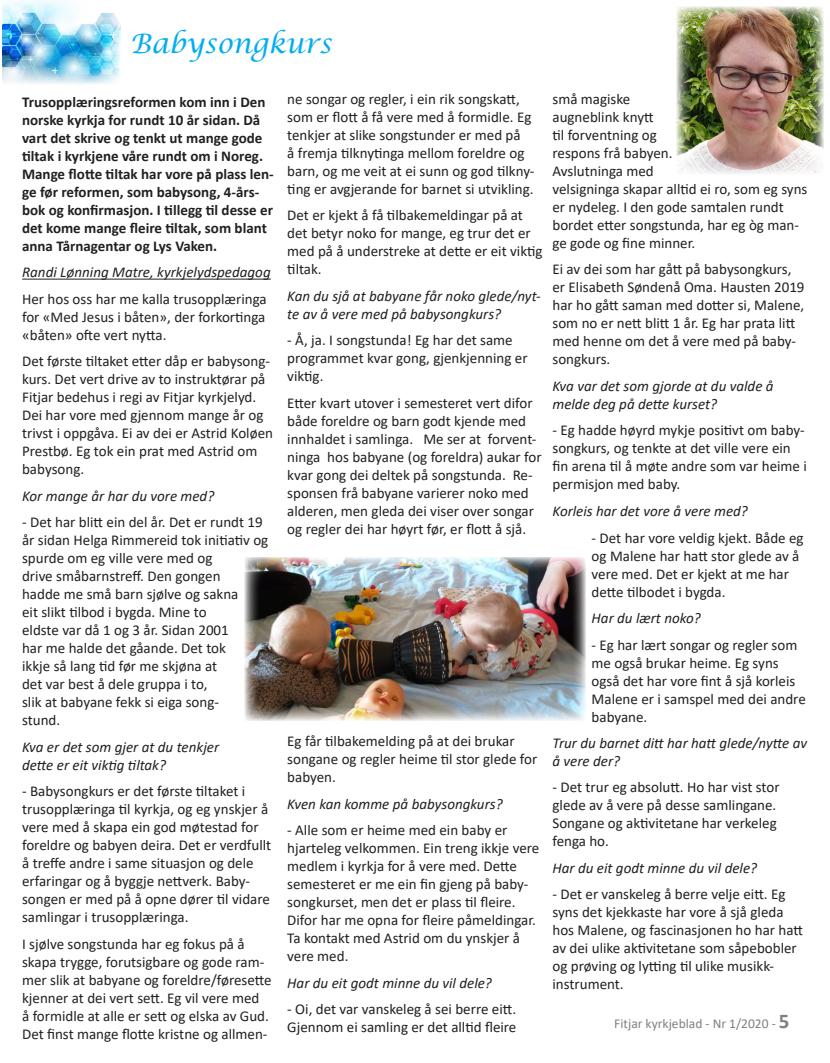
<style>
.page{position:relative;width:830px;height:1063px;background:#fff}
.page>*{position:absolute;margin:0;border:0;box-sizing:border-box;transform-origin:0 0}
.t1{font:italic 27px "Lucida Calligraphy";color:#00aeef}
.t2{font:15px/18px "Calibri";color:#231f20}
.t3{font:italic 15px/18px "Calibri";color:#231f20}
.t4{font:700 15px/18px "Calibri";color:#231f20}
.t5{font:13.5px "Calibri";color:#7e8083}
.s1{font-weight:700;font-size:21px}
</style>
<div class="page">
<img style="left:2px;top:0;width:118px;height:84px">
<hr style="left:22px;top:279px;width:248px;height:1px;background:#231f20">
<img style="left:676px;top:7px;width:147px;height:167px">
<img style="left:244px;top:557px;width:341px;height:164px">
<p class="t1" style="left:130px;top:27px;width:203px">Babysongkurs</p>
<p class="t4" style="left:22px;top:93px;width:253px">Trusopplæringsreformen kom inn i Den norske kyrkja for rundt 10 år sidan. Då vart det skrive og tenkt ut mange gode tiltak i kyrkjene våre rundt om i Noreg.<br>Mange flotte tiltak har vore på plass len&shy;ge før reformen, som babysong, 4-års&shy;bok og konfirmasjon. I tillegg til desse er det kome mange fleire tiltak, som blant anna Tårnagentar og Lys Vaken.</p>
<p class="t3" style="left:22px;top:263px;width:250px">Randi Lønning Matre, kyrkjelydspedagog</p>
<p class="t2" style="left:22px;top:290px;width:246px;text-align:justify">Her hos oss har me kalla trusopplæringa for «Med Jesus i båten», der forkortinga «båten» ofte vert nytta.</p>
<p class="t2" style="left:22px;top:352px;width:252px">Det første tiltaket etter dåp er babysong&shy;kurs. Det vert drive av to instruktørar på Fitjar bedehus i regi av Fitjar kyrkjelyd.<br>Dei har vore med gjennom mange år og trivst i oppgåva. Ei av dei er Astrid Koløen Prestbø. Eg tok ein prat med Astrid om babysong.</p>
<p class="t3" style="left:22px;top:486px;width:194px">Kor mange år har du vore med?</p>
<p class="t2" style="left:22px;top:513px;width:247px">- Det har blitt ein del år. Det er rundt 19 år sidan Helga Rimmereid tok initiativ og spurde om eg ville vere med og<br>drive småbarnstreff. Den gongen<br>hadde me små barn sjølve og sakna<br>eit slikt tilbod i bygda. Mine to<br>eldste var då 1 og 3 år. Sidan 2001<br>har me halde det gåande. Det tok<br>ikkje så lang tid før me skjøna at<br>det var best å dele gruppa i to,<br>slik at babyane fekk si eiga song-<br>stund.</p>
<p class="t3" style="left:22px;top:737px;width:198px">Kva er det som gjer at du tenkjer dette er eit viktig tiltak?</p>
<p class="t2" style="left:22px;top:782px;width:250px">- Babysongkurs er det første tiltaket i trusopplæringa til kyrkja, og eg ynskjer å vere med å skapa ein god møtestad for foreldre og babyen deira. Det er verdfullt å treffe andre i same situasjon og dele erfaringar og å byggje nettverk. Baby&shy;songen er med på å opne dører til vidare samlingar i trusopplæringa.</p>
<p class="t2" style="left:22px;top:935px;width:251px">I sjølve songstunda har eg fokus på å skapa trygge, forutsigbare og gode ram&shy;mer slik at babyane og foreldre/føresette kjenner at dei vert sett. Eg vil vere med<br>å formidle at alle er sett og elska av Gud.<br>Det finst mange flotte kristne og allmen-</p>
<p class="t2" style="left:287px;top:90px;width:248px">ne songar og regler, i ein rik songskatt, som er flott å få vere med å formidle. Eg tenkjer at slike songstunder er med på<br>å fremja tilknytinga mellom foreldre og barn, og me veit at ei sunn og god tilkny&shy;ting er avgjerande for barnet si utvikling.</p>
<p class="t2" style="left:287px;top:206px;width:256px">Det er kjekt å få tilbakemeldingar på at det betyr noko for mange, eg trur det er med på å understreke at dette er eit viktig tiltak.</p>
<p class="t3" style="left:287px;top:286px;width:255px">Kan du sjå at babyane får noko glede/nyt&shy;te av å vere med på babysongkurs?</p>
<p class="t2" style="left:287px;top:331px;width:242px">- Å, ja. I songstunda! Eg har det same programmet kvar gong, gjenkjenning er viktig.</p>
<p class="t2" style="left:287px;top:394px;width:256px">Etter kvart utover i semesteret vert difor både foreldre og barn godt kjende med innhaldet i samlinga. Me ser at forvent&shy;ninga hos babyane (og foreldra) aukar for kvar gong dei deltek på songstunda. Re&shy;sponsen frå babyane varierer noko med alderen, men gleda dei viser over songar og regler dei har høyrt før, er flott å sjå.</p>
<p class="t2" style="left:287px;top:732px;width:251px">Eg får tilbakemelding på at dei brukar songane og regler heime til stor glede for babyen.</p>
<p class="t3" style="left:287px;top:794px;width:217px">Kven kan komme på babysongkurs?</p>
<p class="t2" style="left:287px;top:821px;width:253px">- Alle som er heime med ein baby er hjarteleg velkommen. Ein treng ikkje vere medlem i kyrkja for å vere med. Dette semesteret er me ein fin gjeng på baby&shy;songkurset, men det er plass til fleire.<br>Difor har me opna for fleire påmeldingar.<br>Ta kontakt med Astrid om du ynskjer å vere med.</p>
<p class="t3" style="left:287px;top:973px;width:206px">Har du eit godt minne du vil dele?</p>
<p class="t2" style="left:287px;top:1000px;width:230px">- Oi, det var vanskeleg å sei berre eitt.<br>Gjennom ei samling er det alltid fleire</p>
<p class="t2" style="left:552px;top:90px;width:256px">små magiske<br>augneblink knytt<br>til forventning og<br>respons frå babyen.<br>Avslutninga med<br>velsigninga skapar alltid ei ro, som eg syns er nydeleg. I den gode samtalen rundt bordet etter songstunda, har eg òg man&shy;ge gode og fine minner.</p>
<p class="t2" style="left:552px;top:260px;width:253px">Ei av dei som har gått på babysongkurs, er Elisabeth Søndenå Oma. Hausten 2019 har ho gått saman med dotter si, Malene, som no er nett blitt 1 år. Eg har prata litt med henne om det å vere med på baby&shy;songkurs.</p>
<p class="t3" style="left:552px;top:376px;width:222px">Kva var det som gjorde at du valde å melde deg på dette kurset?</p>
<p class="t2" style="left:552px;top:421px;width:256px">- Eg hadde høyrd mykje positivt om baby&shy;songkurs, og tenkte at det ville vere ein fin arena til å møte andre som var heime i permisjon med baby.</p>
<p class="t3" style="left:552px;top:501px;width:197px">Korleis har det vore å vere med?</p>
<p class="t2" style="left:591px;top:528px;width:213px">- Det har vore veldig kjekt. Både eg og Malene har hatt stor glede av å vere med. Det er kjekt at me har dette tilbodet i bygda.</p>
<p class="t3" style="left:591px;top:609px;width:111px">Har du lært noko?</p>
<p class="t2" style="left:591px;top:635px;width:215px">- Eg har lært songar og regler som me også brukar heime. Eg syns også det har vore fint å sjå korleis<br>Malene er i samspel med dei andre babyane.</p>
<p class="t3" style="left:552px;top:733px;width:256px">Trur du barnet ditt har hatt glede/nytte av å vere der?</p>
<p class="t2" style="left:552px;top:778px;width:228px">- Det trur eg absolutt. Ho har vist stor glede av å vere på desse samlingane.<br>Songane og aktivitetane har verkeleg fenga ho.</p>
<p class="t3" style="left:552px;top:858px;width:206px">Har du eit godt minne du vil dele?</p>
<p class="t2" style="left:552px;top:885px;width:252px">- Det er vanskeleg å berre velje eitt. Eg syns det kjekkaste har vore å sjå gleda hos Malene, og fascinasjonen ho har hatt av dei ulike aktivitetane som såpebobler og prøving og lytting til ulike musikk&shy;instrument.</p>
<p class="t5" style="left:614px;top:1014px;width:177px">Fitjar kyrkjeblad - Nr 1/2020 - <span class="s1">5</span></p>
</div>
